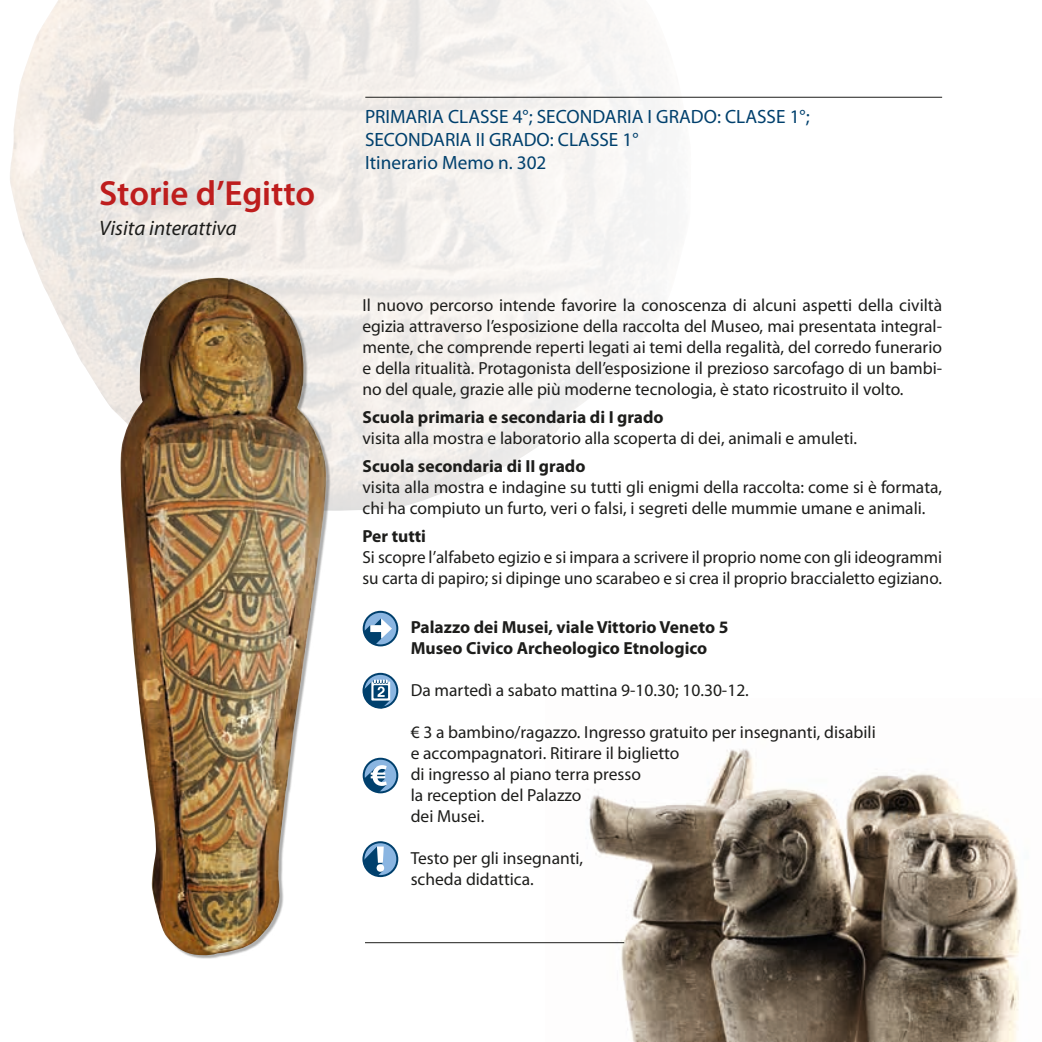
<style>
.page{position:relative;width:1042px;height:1042px;background:#fff}
.page>*{position:absolute;margin:0;border:0;box-sizing:border-box;transform-origin:0 0}
.t1{font:600 35px "Myriad Pro";color:#be1d1d}
.t2{font:italic 21px "Myriad Pro";color:#1d1d1b}
.t3{font:19.25px/23.1px "Myriad Pro";color:#00406d}
.t4{font:17.5px/21px "Myriad Pro";color:#1d1d1b}
.t5{font:700 17.5px/21px "Myriad Pro";color:#1d1d1b}
</style>
<div class="page">
<img style="left:546px;top:749px;width:475px;height:293px">
<hr style="left:365px;top:942px;width:259px;height:1px;background:#1d1d1b">
<hr style="left:365px;top:97px;width:577px;height:1px;background:#1d1d1b">
<svg style="left:362px;top:673px;width:36px;height:35px"></svg>
<svg style="left:364px;top:675px;width:32px;height:31px"></svg>
<svg style="left:363px;top:679px;width:27px;height:29px"></svg>
<svg style="left:363px;top:611px;width:35px;height:35px"></svg>
<div style="left:365px;top:613px;width:31px;height:31px;background:#8ab5e1;border-radius:50%"></div>
<svg style="left:363px;top:618px;width:29px;height:27px"></svg>
<svg style="left:363px;top:758px;width:35px;height:35px"></svg>
<div style="left:365px;top:760px;width:31px;height:31px;background:#8ab5e1;border-radius:50%"></div>
<svg style="left:364px;top:765px;width:23px;height:27px"></svg>
<svg style="left:362px;top:841px;width:36px;height:36px"></svg>
<div style="left:364px;top:843px;width:32px;height:32px;background:#8ab5e1;border-radius:50%"></div>
<svg style="left:363px;top:846px;width:21px;height:29px"></svg>
<div style="left:121px;top:278px;width:209px;height:681px;background:#1d1d1b;opacity:.35"></div>
<img style="left:120px;top:278px;width:206px;height:677px">
<h1 class="t1" style="left:99px;top:171px;width:218px">Storie d’Egitto</h1>
<p class="t2" style="left:99px;top:215px;width:139px">Visita interattiva</p>
<p class="t3" style="left:365px;top:105px;width:446px">PRIMARIA CLASSE 4°; SECONDARIA I GRADO: CLASSE 1°;<br>SECONDARIA II GRADO: CLASSE 1°<br>Itinerario Memo n. 302</p>
<p class="t4" style="left:362px;top:294px;width:581px;text-align:justify">Il nuovo percorso intende favorire la conoscenza di alcuni aspetti della civiltà egizia attraverso l’esposizione della raccolta del Museo, mai presentata integral&shy;mente, che comprende reperti legati ai temi della regalità, del corredo funerario e della ritualità. Protagonista dell’esposizione il prezioso sarcofago di un bambi&shy;no del quale, grazie alle più moderne tecnologia, è stato ricostruito il volto.</p>
<p class="t5" style="left:362px;top:406px;width:303px">Scuola primaria e secondaria di I grado</p>
<p class="t4" style="left:362px;top:427px;width:496px">visita alla mostra e laboratorio alla scoperta di dei, animali e amuleti.</p>
<p class="t5" style="left:362px;top:455px;width:224px">Scuola secondaria di II grado</p>
<p class="t4" style="left:362px;top:476px;width:581px">visita alla mostra e indagine su tutti gli enigmi della raccolta: come si è formata, chi ha compiuto un furto, veri o falsi, i segreti delle mummie umane e animali.</p>
<p class="t5" style="left:362px;top:525px;width:65px">Per tutti</p>
<p class="t4" style="left:362px;top:546px;width:581px">Si scopre l’alfabeto egizio e si impara a scrivere il proprio nome con gli ideogrammi su carta di papiro; si dipinge uno scarabeo e si crea il proprio braccialetto egiziano.</p>
<p class="t5" style="left:411px;top:616px;width:319px">Palazzo dei Musei, viale Vittorio Veneto 5<br>Museo Civico Archeologico Etnologico</p>
<p class="t4" style="left:411px;top:679px;width:340px">Da martedì a sabato mattina 9-10.30; 10.30-12.</p>
<p class="t4" style="left:411px;top:721px;width:466px">€ 3 a bambino/ragazzo. Ingresso gratuito per insegnanti, disabili e accompagnatori. Ritirare il biglietto<br>di ingresso al piano terra presso<br>la reception del Palazzo<br>dei Musei.</p>
<p class="t4" style="left:411px;top:847px;width:174px">Testo per gli insegnanti, scheda didattica.</p>
</div>
